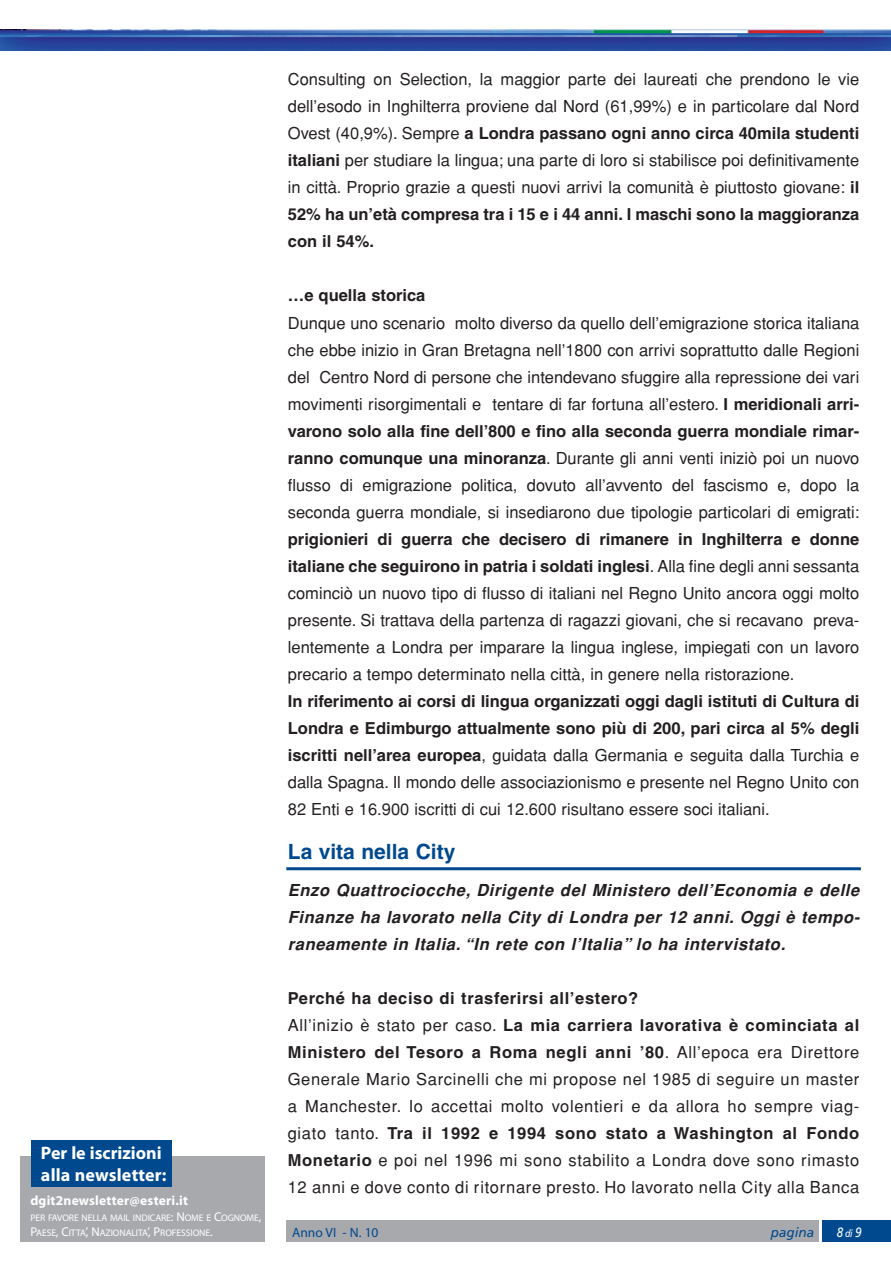
<style>
.page{position:relative;width:891px;height:1263px;background:#fff}
.page>*{position:absolute;margin:0;border:0;box-sizing:border-box;transform-origin:0 0}
.t1{font:700 21px "Helvetica";color:#01498e}
.t2{font:700 18px/21.6px "Myriad Pro";color:#fff}
.t3{font:16.5px/27px "Helvetica";letter-spacing:.03em;color:#231f20;text-align:justify}
.t4{font:italic 700 16.5px/27px "Helvetica";color:#231f20;text-align:justify}
.t5{font:700 16.5px "Helvetica";color:#231f20}
.t6{font:700 13.5px "Myriad Pro";letter-spacing:.015em;color:#fff}
.t7{font:13.5px "Myriad Pro";color:#01498e}
.t8{font:italic 13.5px "Frutiger";color:#01498e}
.t9{font:italic 13.5px "Frutiger";color:#fff;scale:.85 1}
.t10{font:9.6px/15px "Myriad Pro";letter-spacing:-.005em;color:#fff}
.s1{font-size:12.75px}
.s2{font-weight:700}
.s3{font-size:10.5px}
</style>
<div class="page">
<div style="left:20px;top:1156px;width:245px;height:85px;background:#a8a9ad"></div>
<div style="left:286px;top:1220px;width:532px;height:21px;background:#a8a9ad"></div>
<div style="left:822px;top:1220px;width:68px;height:21px;background:#01498e"></div>
<div style="left:31px;top:1139px;width:140px;height:47px;background:#01498e"></div>
<img style="left:0;top:29px;width:890px;height:22px">
<hr style="left:286px;top:867px;width:574px;height:3px;background:#01498e">
<p class="t2" style="left:41px;top:1143px;width:127px">Per le iscrizioni alla newsletter:</p>
<p class="t6" style="left:30px;top:1194px;width:159px">dgit2newsletter@esteri.it</p>
<p class="t10" style="left:30px;top:1211px;width:232px">PER FAVORE NELLA MAIL INDICARE<span class="s1">: N</span>OME E <span class="s1">C</span>OGNOME<span class="s1">,<br>P</span>AESE<span class="s1">, C</span>ITTA<span class="s1">’, N</span>AZIONALITA<span class="s1">’, P</span>ROFESSIONE<span class="s1">.</span></p>
<p class="t3" style="left:288px;top:68px;width:573px">Consulting on Selection, la maggior parte dei laureati che prendono le vie dell’esodo in Inghilterra proviene dal Nord (61,99%) e in particolare dal Nord Ovest (40,9%). Sempre <span class="s2">a Londra passano ogni anno circa 40mila studenti italiani</span> per studiare la lingua; una parte di loro si stabilisce poi definitivamente in città. Proprio grazie a questi nuovi arrivi la comunità è piuttosto giovane: <span class="s2">il 52% ha un’età compresa tra i 15 e i 44 anni. I maschi sono la maggioranza con il 54%.</span></p>
<p class="t5" style="left:288px;top:289px;width:139px">…e quella storica</p>
<p class="t3" style="left:288px;top:311px;width:573px">Dunque uno scenario molto diverso da quello dell’emigrazione storica italiana che ebbe inizio in Gran Bretagna nell’1800 con arrivi soprattutto dalle Regioni del Centro Nord di persone che intendevano sfuggire alla repressione dei vari movimenti risorgimentali e tentare di far fortuna all’estero. <span class="s2">I meridionali arri&shy;varono solo alla fine dell’800 e fino alla seconda guerra mondiale rimar&shy;ranno comunque una minoranza</span>. Durante gli anni venti iniziò poi un nuovo flusso di emigrazione politica, dovuto all’avvento del fascismo e, dopo la seconda guerra mondiale, si insediarono due tipologie particolari di emigrati:</p>
<p class="t3" style="left:288px;top:527px;width:573px"><span class="s2">prigionieri di guerra che decisero di rimanere in Inghilterra e donne italiane che seguirono in patria i soldati inglesi</span>. Alla fine degli anni sessanta cominciò un nuovo tipo di flusso di italiani nel Regno Unito ancora oggi molto presente. Si trattava della partenza di ragazzi giovani, che si recavano preva&shy;lentemente a Londra per imparare la lingua inglese, impiegati con un lavoro precario a tempo determinato nella città, in genere nella ristorazione.</p>
<p class="t3" style="left:288px;top:689px;width:573px"><span class="s2">In riferimento ai corsi di lingua organizzati oggi dagli istituti di Cultura di Londra e Edimburgo attualmente sono più di 200, pari circa al 5% degli iscritti nell’area europea</span>, guidata dalla Germania e seguita dalla Turchia e dalla Spagna. Il mondo delle associazionismo e presente nel Regno Unito con 82 Enti e 16.900 iscritti di cui 12.600 risultano essere soci italiani.</p>
<p class="t1" style="left:288px;top:843px;width:169px">La vita nella City</p>
<p class="t4" style="left:288px;top:878px;width:576px">Enzo Quattrociocche, Dirigente del Ministero dell’Economia e delle Finanze ha lavorato nella City di Londra per 12 anni. Ogg i è tempo&shy;raneamente in Italia. “In rete con l’Italia” lo ha intervistato.</p>
<p class="t3" style="left:288px;top:986px;width:573px;text-align:left"><span class="s2">Perché ha deciso di trasferirsi all’estero?<br></span>All’inizio è stato per caso. <span class="s2">La mia carriera lavorativa è cominciata al Ministero del Tesoro a Roma negli anni ’80</span>. All’epoca era Direttore Generale Mario Sarcinelli che mi propose nel 1985 di seguire un master a Manchester. Io accettai molto volentieri e da allora ho sempre viag&shy;giato tanto. <span class="s2">Tra il 1992 e 1994 sono stato a Washington al Fondo Monetario</span> e poi nel 1996 mi sono stabilito a Londra dove sono rimasto 12 anni e dove conto di ritornare presto. Ho lavorato nella City alla Banca</p>
<p class="t7" style="left:292px;top:1226px;width:88px">Anno VI - N. 10</p>
<p class="t8" style="left:770px;top:1226px;width:45px">pagina</p>
<p class="t9" style="left:836px;top:1226px;width:31px">8 <span class="s3">di</span> 9</p>
</div>
